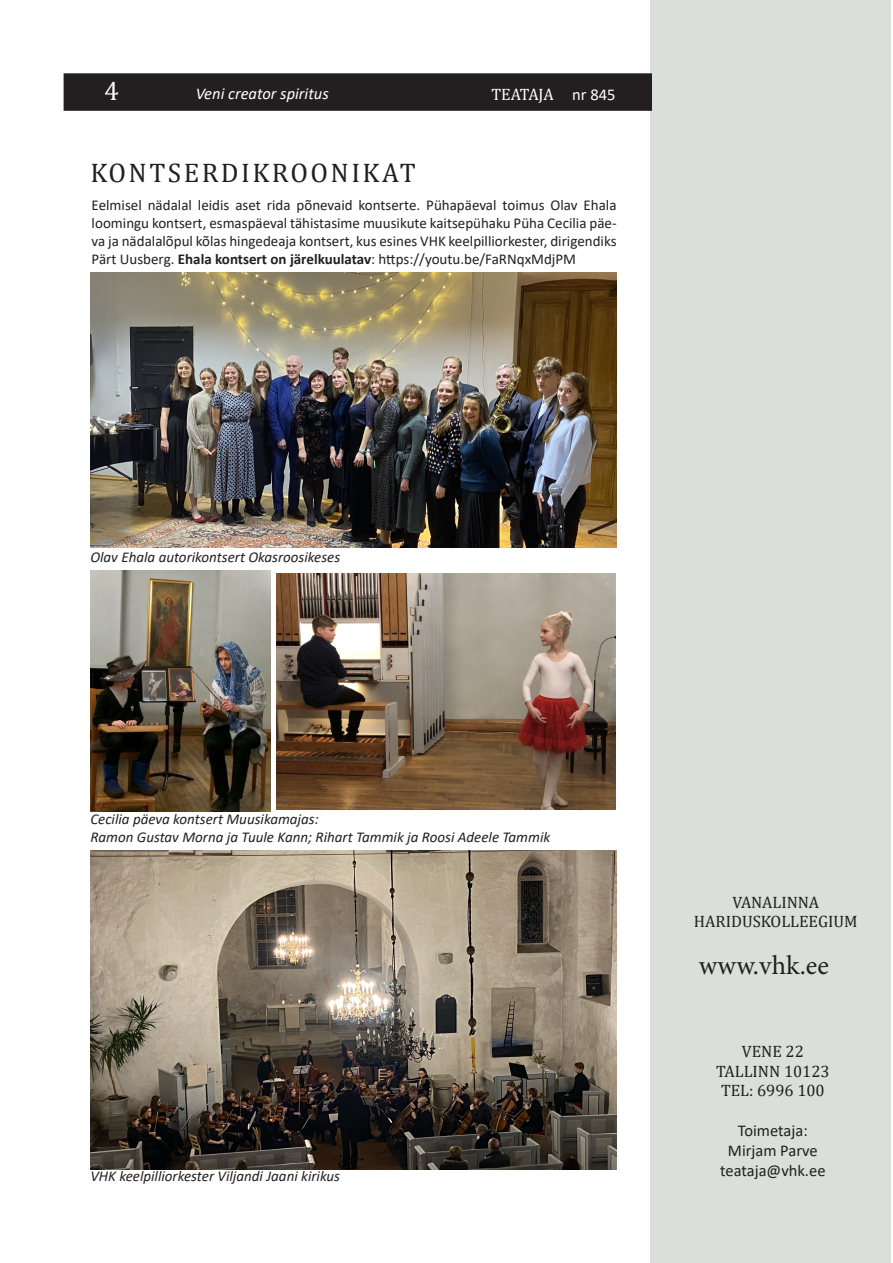
<style>
.page{position:relative;width:893px;height:1263px;background:#fff}
.page>*{position:absolute;margin:0;border:0;box-sizing:border-box;transform-origin:0 0}
.t1{font:27px "Cambria";letter-spacing:.09em;color:#231f20}
.t2{font:27px "Minion Pro";letter-spacing:.005em;color:#231f20}
.t3{font:27px "Cambria";color:#fff}
.t4{font:16.5px "Cambria";color:#231f20}
.t5{font:16.5px "Calibri";color:#231f20}
.t6{font:italic 16.5px "Calibri";color:#fff}
.t7{font:16.5px "Cambria";letter-spacing:-.015em;color:#fff}
.t8{font:15px/18px "Calibri";color:#231f20;text-align:justify}
.t9{font:italic 15px "Calibri";color:#231f20}
.s1{font-family:"Calibri"}
.s2{font-weight:700}
</style>
<div class="page">
<div style="left:650px;top:0;width:241px;height:1263px;background:#dadfd9"></div>
<div style="left:64px;top:73px;width:588px;height:38px;background:#231f20"></div>
<img style="left:90px;top:272px;width:527px;height:275px">
<img style="left:90px;top:571px;width:181px;height:240px">
<img style="left:277px;top:573px;width:338px;height:237px">
<img style="left:90px;top:850px;width:527px;height:319px">
<p class="t3" style="left:104px;top:75px;width:16px">4</p>
<p class="t7" style="left:491px;top:84px;width:125px">TEATAJA <span class="s1">nr 845</span></p>
<p class="t6" style="left:196px;top:82px;width:135px">Veni creator spiritus</p>
<p class="t1" style="left:90px;top:157px;width:327px">KONTSERDIKROONIKAT</p>
<p class="t8" style="left:92px;top:195px;width:526px">Eelmisel nädalal leidis aset rida põnevaid kontserte. Pühapäeval toimus Olav Ehala loomingu kontsert, esmaspäeval tähistasime muusikute kaitsepühaku Püha Cecilia päe&shy;va ja nädalalõpul kõlas hingedeaja kontsert, kus esines VHK keelpilliorkester, dirigendiks Pärt Uusberg. <span class="s2">Ehala kontsert on järelkuulatav</span>: https://youtu.be/FaRNqxMdjPM</p>
<p class="t9" style="left:90px;top:546px;width:251px">Olav Ehala autorikontsert Okasroosikeses</p>
<p class="t9" style="left:90px;top:809px;width:230px">Cecilia päeva kontsert Muusikamajas:</p>
<p class="t9" style="left:90px;top:827px;width:461px">Ramon Gustav Morna ja Tuule Kann; Rihart Tammik ja Roosi Adeele Tammik</p>
<p class="t9" style="left:90px;top:1165px;width:251px">VHK keelpilliorkester Viljandi Jaani kirikus</p>
<p class="t4" style="left:732px;top:892px;width:88px">VANALINNA</p>
<p class="t4" style="left:694px;top:912px;width:165px">HARIDUSKOLLEEGIUM</p>
<p class="t2" style="left:699px;top:947px;width:132px">www.vhk.ee</p>
<p class="t4" style="left:742px;top:1041px;width:64px">VENE 22</p>
<p class="t4" style="left:716px;top:1061px;width:115px">TALLINN 10123</p>
<p class="t4" style="left:721px;top:1081px;width:105px">TEL: 6996 100</p>
<p class="t5" style="left:738px;top:1119px;width:71px">Toimetaja:</p>
<p class="t5" style="left:728px;top:1139px;width:91px">Mirjam Parve</p>
<p class="t5" style="left:720px;top:1159px;width:107px">teataja@vhk.ee</p>
</div>
